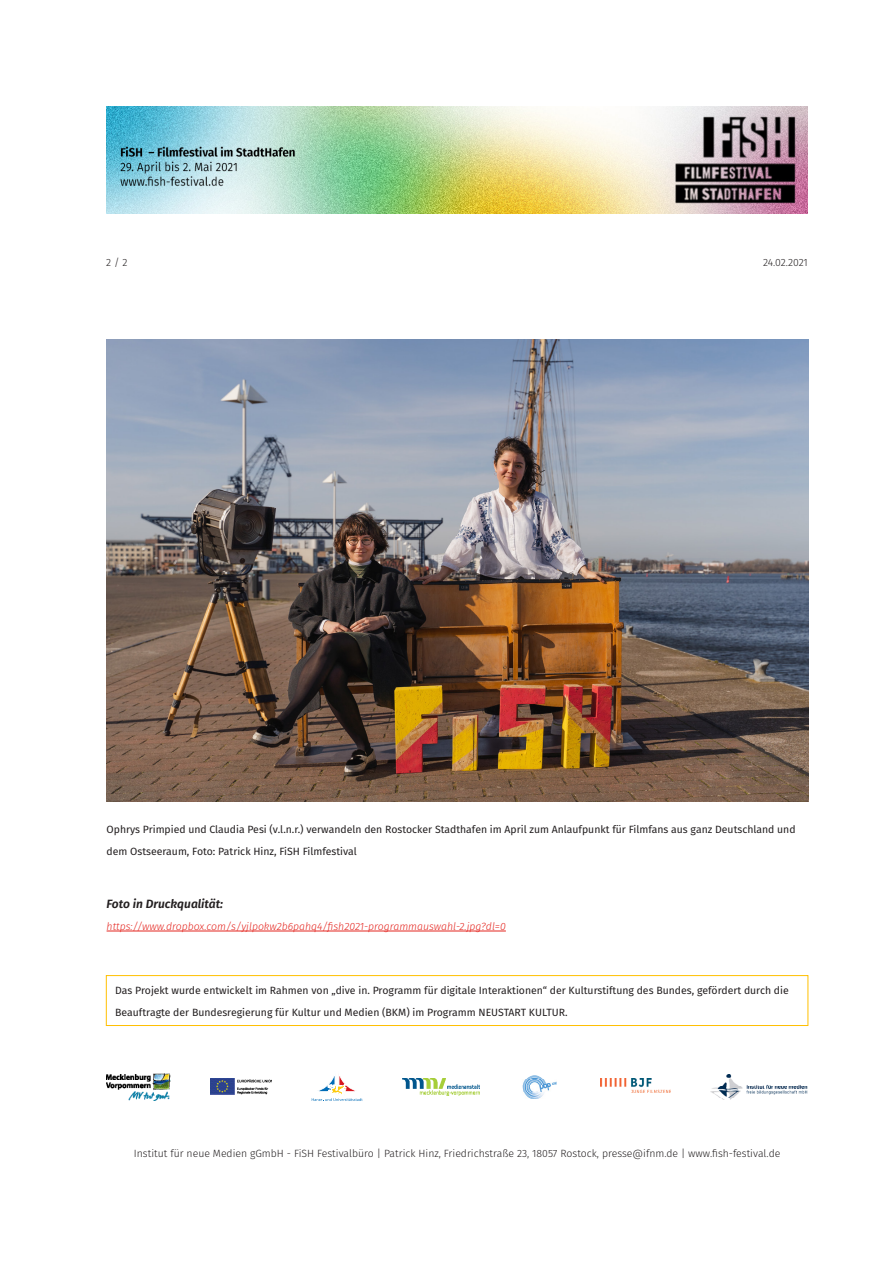
<style>
.page{position:relative;width:893px;height:1263px;background:#fff}
.page>*{position:absolute;margin:0;border:0;box-sizing:border-box;transform-origin:0 0}
.t1{font:italic 600 12px "Fira Sans";color:#231f20}
.t2{font:10.5px/21.6px "Fira Sans";color:#231f20}
.t3{font:300 10.5px "Fira Sans";color:#231f20}
.t4{font:italic 300 10.5px "Fira Sans";color:#e52620}
</style>
<div class="page">
<hr style="left:107px;top:931px;width:399px;height:1px;background:#e52620">
<div style="left:106px;top:975px;width:702px;height:51px;border:1px solid #ffc000"></div>
<img style="left:106px;top:1073px;width:65px;height:27px">
<img style="left:402px;top:1078px;width:78px;height:17px">
<img style="left:600px;top:1079px;width:71px;height:13px">
<img style="left:522px;top:1075px;width:35px;height:24px">
<img style="left:210px;top:1079px;width:62px;height:16px">
<img style="left:710px;top:1074px;width:98px;height:26px">
<svg style="left:312px;top:1076px;width:51px;height:25px"></svg>
<img style="left:106px;top:106px;width:702px;height:108px">
<img style="left:107px;top:339px;width:701px;height:463px">
<p class="t3" style="left:106px;top:255px;width:23px">2 / 2</p>
<p class="t3" style="left:763px;top:255px;width:46px">24.02.2021</p>
<p class="t2" style="left:107px;top:818px;width:690px">Ophrys Primpied und Claudia Pesi (v.l.n.r.) verwandeln den Rostocker Stadthafen im April zum Anlaufpunkt für Filmfans aus ganz Deutschland und dem Ostseeraum, Foto: Patrick Hinz, FiSH Filmfestival</p>
<p class="t1" style="left:107px;top:894px;width:118px">Foto in Druckqualität:</p>
<p class="t4" style="left:107px;top:919px;width:401px">https://www.dropbox.com/s/yjlpokw2b6pahq4/fish2021-programmauswahl-2.jpg?dl=0</p>
<p class="t2" style="left:115px;top:979px;width:675px">Das Projekt wurde entwickelt im Rahmen von „dive in. Programm für digitale Interaktionen“ der Kulturstiftung des Bundes, gefördert durch die<br>Beauftragte der Bundesregierung für Kultur und Medien (BKM) im Programm NEUSTART KULTUR.</p>
<p class="t3" style="left:134px;top:1145px;width:648px">Institut für neue Medien gGmbH - FiSH Festivalbüro | Patrick Hinz, Friedrichstraße 23, 18057 Rostock, presse@ifnm.de | www.fish-festival.de</p>
</div>
